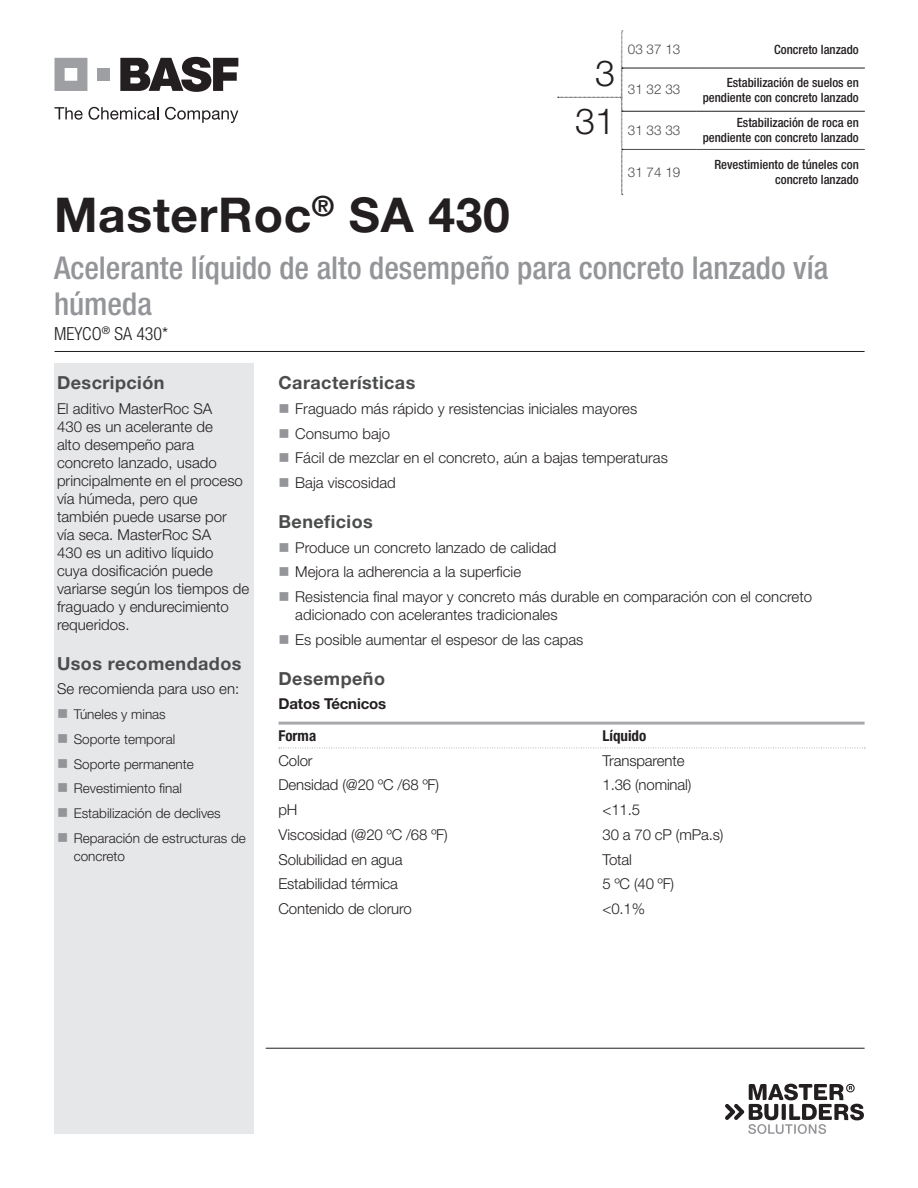
<style>
.page{position:relative;width:918px;height:1188px;background:#fff}
.page>*{position:absolute;margin:0;border:0;box-sizing:border-box;transform-origin:0 0}
.Product_Name{font:700 48px "Helvetica Neue LT Std";letter-spacing:.015em;color:#231f20}
.Large_Numbers_-_Left{font:300 36px "Helvetica Neue LT Std";color:#231f20}
.Gray_Descriptor_Subh{font:500 condensed 31.5px/36px "Helvetica Neue LT Std";color:#939598}
.Section_Header{font:700 18px "Helvetica Neue LT Std";letter-spacing:.025em;color:#4b4c4d}
.Former_Name{font:300 condensed 18px "Helvetica Neue LT Std";color:#231f20}
.Body{font:300 15px/18px "Helvetica Neue LT Std";color:#231f20}
.Body-2{font:700 15px "Helvetica Neue LT Std";letter-spacing:-.01em;color:#231f20}
.Table_Top_Line_BOLD{font:700 condensed 15px "Helvetica Neue LT Std";color:#231f20}
.t1{font:300 13.5px/18px "Helvetica Neue LT Std";color:#231f20}
.Middle_Numbers_-_Gra{font:300 13.5px "Helvetica Neue LT Std";color:#4b4c4d}
.Bold_Description_-_R{font:500 condensed 12.75px/15px "Helvetica Neue LT Std";color:#231f20;text-align:right}
</style>
<div class="page">
<svg style="left:54px;top:107px;width:29px;height:13px"></svg>
<svg style="left:89px;top:107px;width:69px;height:13px"></svg>
<svg style="left:165px;top:107px;width:73px;height:16px"></svg>
<svg style="left:120px;top:57px;width:118px;height:35px"></svg>
<svg style="left:55px;top:58px;width:32px;height:33px"></svg>
<div style="left:98px;top:68px;width:12px;height:13px;background:#9d9fa2"></div>
<hr style="left:55px;top:351px;width:810px;height:1px;background:#231f20">
<div style="left:54px;top:363px;width:200px;height:771px;background:#e6e7e9"></div>
<svg style="left:725px;top:1084px;width:139px;height:50px"></svg>
<hr style="left:266px;top:1048px;width:599px;height:1px;background:#231f20">
<hr style="left:279px;top:722px;width:586px;height:3px;background:#a8a9ad">
<svg style="left:279px;top:748px;width:586px;height:1px"></svg>
<hr style="left:622px;top:68px;width:74px;height:1px;background:#231f20">
<hr style="left:696px;top:68px;width:169px;height:1px;background:#231f20">
<hr style="left:622px;top:111px;width:74px;height:1px;background:#231f20">
<hr style="left:696px;top:111px;width:169px;height:1px;background:#231f20">
<hr style="left:622px;top:149px;width:74px;height:1px;background:#4b4c4d">
<hr style="left:696px;top:149px;width:169px;height:1px;background:#4b4c4d">
<svg style="left:558px;top:31px;width:65px;height:164px"></svg>
<p class="Large_Numbers_-_Left" style="left:595px;top:52px;width:22px">3</p>
<p class="Large_Numbers_-_Left" style="left:575px;top:99px;width:42px">31</p>
<p class="Middle_Numbers_-_Gra" style="left:628px;top:41px;width:54px">03 37 13</p>
<p class="Bold_Description_-_R" style="left:774px;top:42px;width:86px">Concreto lanzado</p>
<p class="Middle_Numbers_-_Gra" style="left:628px;top:81px;width:54px">31 32 33</p>
<p class="Bold_Description_-_R" style="left:703px;top:75px;width:158px">Estabilización de suelos en pendiente con concreto lanzado</p>
<p class="Middle_Numbers_-_Gra" style="left:628px;top:122px;width:54px">31 33 33</p>
<p class="Bold_Description_-_R" style="left:703px;top:115px;width:158px">Estabilización de roca en pendiente con concreto lanzado</p>
<p class="Middle_Numbers_-_Gra" style="left:628px;top:164px;width:54px">31 74 19</p>
<p class="Bold_Description_-_R" style="left:714px;top:157px;width:146px">Revestimiento de túneles con concreto lanzado</p>
<p class="Product_Name" style="left:54px;top:185px;width:457px">MasterRoc<sup>®</sup> SA 430</p>
<p class="Gray_Descriptor_Subh" style="left:54px;top:249px;width:776px">Acelerante líquido de alto desempeño para concreto lanzado vía húmeda</p>
<p class="Former_Name" style="left:54px;top:323px;width:116px">MEYCO<sup>®</sup> SA 430*</p>
<p class="Section_Header" style="left:57px;top:372px;width:109px">Descripción</p>
<p class="Body" style="left:57px;top:399px;width:194px">El aditivo MasterRoc SA<br>430 es un acelerante de<br>alto desempeño para concreto lanzado, usado principalmente en el proceso vía húmeda, pero que también puede usarse por<br>vía seca. MasterRoc SA<br>430 es un aditivo líquido<br>cuya dosificación puede variarse según los tiempos de fraguado y endurecimiento requeridos.</p>
<p class="Section_Header" style="left:57px;top:652px;width:186px">Usos recomendados</p>
<p class="Body" style="left:57px;top:680px;width:184px">Se recomienda para uso en:</p>
<p class="t1" style="left:74px;top:705px;width:94px">Túneles y minas</p>
<p class="t1" style="left:74px;top:730px;width:103px">Soporte temporal</p>
<p class="t1" style="left:74px;top:754px;width:122px">Soporte permanente</p>
<p class="t1" style="left:74px;top:779px;width:110px">Revestimiento final</p>
<p class="t1" style="left:74px;top:804px;width:149px">Estabilización de declives</p>
<p class="t1" style="left:74px;top:829px;width:174px">Reparación de estructuras de concreto</p>
<p class="Section_Header" style="left:279px;top:372px;width:138px">Características</p>
<p class="Body" style="left:295px;top:399px;width:344px">Fraguado más rápido y resistencias iniciales mayores</p>
<p class="Body" style="left:295px;top:424px;width:96px">Consumo bajo</p>
<p class="Body" style="left:295px;top:449px;width:374px">Fácil de mezclar en el concreto, aún a bajas temperaturas</p>
<p class="Body" style="left:295px;top:473px;width:102px">Baja viscosidad</p>
<p class="Section_Header" style="left:279px;top:510px;width:96px">Beneficios</p>
<p class="Body" style="left:295px;top:538px;width:263px">Produce un concreto lanzado de calidad</p>
<p class="Body" style="left:295px;top:563px;width:227px">Mejora la adherencia a la superficie</p>
<p class="Body" style="left:295px;top:587px;width:518px">Resistencia final mayor y concreto más durable en comparación con el concreto adicionado con acelerantes tradicionales</p>
<p class="Body" style="left:295px;top:630px;width:290px">Es posible aumentar el espesor de las capas</p>
<p class="Section_Header" style="left:279px;top:667px;width:108px">Desempeño</p>
<p class="Body-2" style="left:279px;top:695px;width:109px">Datos Técnicos</p>
<p class="Table_Top_Line_BOLD" style="left:279px;top:726px;width:39px">Forma</p>
<p class="Table_Top_Line_BOLD" style="left:603px;top:726px;width:45px">Líquido</p>
<p class="Body" style="left:279px;top:751px;width:36px">Color</p>
<p class="Body" style="left:603px;top:751px;width:84px">Transparente</p>
<p class="Body" style="left:279px;top:776px;width:162px">Densidad (@20 ºC /68 ºF)</p>
<p class="Body" style="left:603px;top:776px;width:90px">1.36 (nominal)</p>
<p class="Body" style="left:279px;top:800px;width:21px">pH</p>
<p class="Body" style="left:603px;top:800px;width:39px">&lt;11.5</p>
<p class="Body" style="left:279px;top:825px;width:171px">Viscosidad (@20 ºC /68 ºF)</p>
<p class="Body" style="left:603px;top:825px;width:122px">30 a 70 cP (mPa.s)</p>
<p class="Body" style="left:279px;top:850px;width:126px">Solubilidad en agua</p>
<p class="Body" style="left:603px;top:850px;width:31px">Total</p>
<p class="Body" style="left:279px;top:875px;width:121px">Estabilidad térmica</p>
<p class="Body" style="left:603px;top:875px;width:73px">5 ºC (40 ºF)</p>
<p class="Body" style="left:279px;top:899px;width:135px">Contenido de cloruro</p>
<p class="Body" style="left:603px;top:899px;width:44px">&lt;0.1%</p>
</div>
